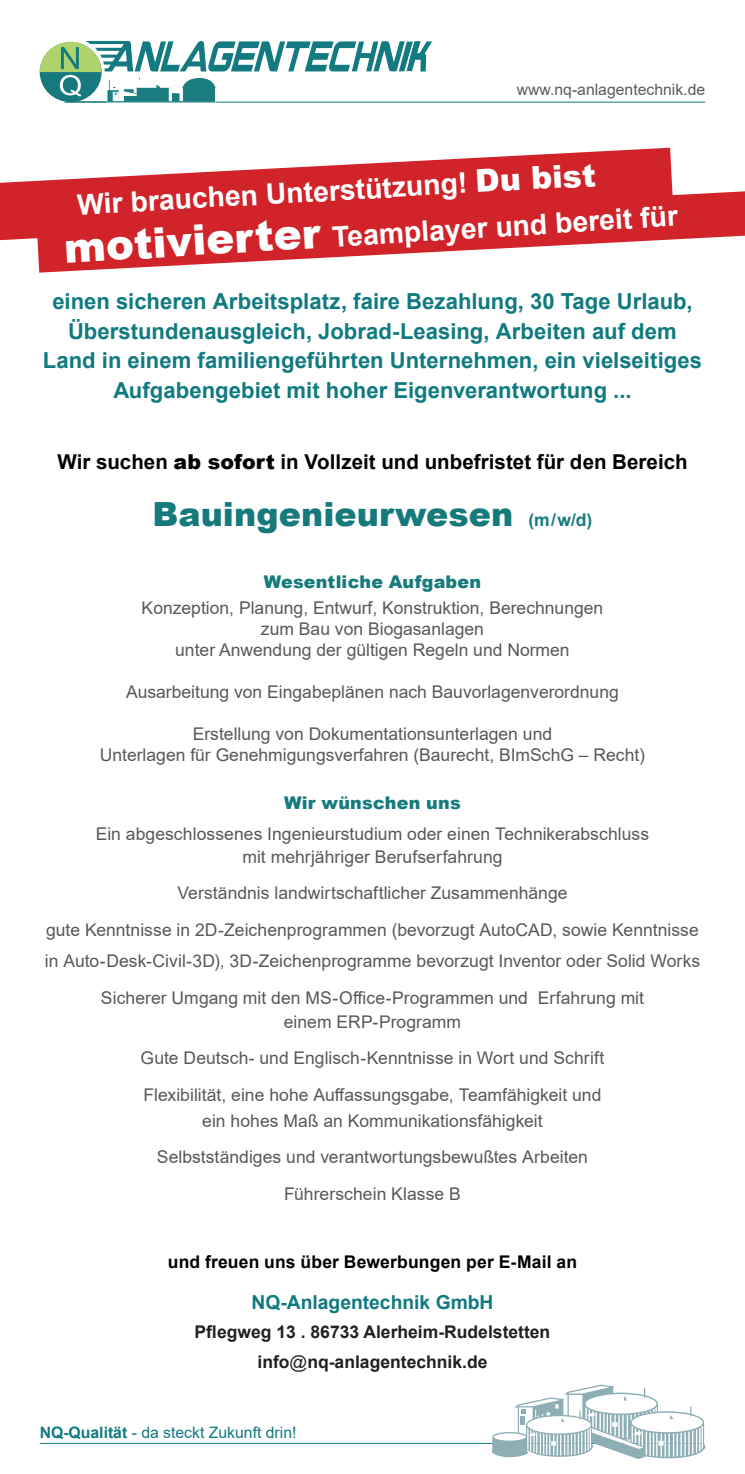
<style>
.page{position:relative;width:745px;height:1474px;background:#fff}
.page>*{position:absolute;margin:0;border:0;box-sizing:border-box;transform-origin:0 0}
.t1{font:900 33.25px "Arial";color:#167a7d}
.t2{font:700 28.35px "Arial";color:#fff}
.t3{font:700 22.05px/29.4px "Arial";color:#107a81;text-align:center}
.t4{font:700 20.47px "Arial";color:#000}
.t5{font:700 19.25px "Arial";color:#107a81}
.t6{font:17.5px/31.5px "Arial";color:#57585a}
.t7{font:700 17.5px "Arial";color:#231f20}
.t8{font:700 17.5px "Arial";letter-spacing:.01em;color:#000}
.t9{font:900 17.5px "Arial";letter-spacing:.01em;color:#167a7d}
.t10{font:15.75px "Arial";color:#107a81}
.t11{font:15.75px "Arial";color:#5c5c5f}
.s1{font-weight:900;font-size:31.5px}
.s2{font-weight:900;font-size:42px}
.s3{font-weight:900}
.s4{font-weight:700;font-size:17.5px}
.s5{font-weight:400}
.s6{font-weight:700}
</style>
<div class="page">
<hr style="left:64px;top:102px;width:640px;height:1px;background:#107a81">
<hr style="left:40px;top:1442px;width:661px;height:1px;background:#107a81">
<svg style="left:491px;top:1384px;width:213px;height:74px"></svg>
<svg style="left:40px;top:41px;width:392px;height:61px"></svg>
<svg style="left:0;top:148px;width:672px;height:92px;fill:#d1232a"></svg>
<svg style="left:37px;top:191px;width:707px;height:82px;fill:#d1232a"></svg>
<p class="t11" style="left:516px;top:78px;width:190px">www.nq-anlagentechnik.de</p>
<p class="t2" style="left:76px;top:184px;width:520px;rotate:-3deg">Wir brauchen Unterstützung! <span class="s1">Du bist</span></p>
<p class="t2" style="left:63px;top:237px;width:616px;rotate:-4deg"><span class="s2">motivierter</span> Teamplayer und bereit für</p>
<p class="t3" style="left:43px;top:287px;width:660px">einen sicheren Arbeitsplatz, faire Bezahlung, 30 Tage Urlaub, Überstundenausgleich, Jobrad-Leasing, Arbeiten auf dem Land in einem familiengeführten Unternehmen, ein vielseitiges Aufgabengebiet mit hoher Eigenverantwortung ...</p>
<p class="t4" style="left:57px;top:447px;width:631px">Wir suchen <span class="s3">ab sofort</span> in Vollzeit und unbefristet für den Bereich</p>
<p class="t1" style="left:152px;top:490px;width:441px">Bauingenieurwesen <span class="s4">(m / w/d)</span></p>
<p class="t9" style="left:263px;top:569px;width:219px">Wesentliche Aufgaben</p>
<p class="t6" style="left:141px;top:592px;width:463px">Konzeption, Planung, Entwurf, Konstruktion, Berechnungen</p>
<p class="t6" style="left:261px;top:613px;width:224px">zum Bau von Biogasanlagen</p>
<p class="t6" style="left:175px;top:634px;width:395px">unter Anwendung der gültigen Regeln und Normen</p>
<p class="t6" style="left:126px;top:676px;width:494px">Ausarbeitung von Eingabeplänen nach Bauvorlagenverordnung</p>
<p class="t6" style="left:193px;top:718px;width:360px">Erstellung von Dokumentationsunterlagen und</p>
<p class="t6" style="left:100px;top:739px;width:546px">Unterlagen für Genehmigungsverfahren (Baurecht, BImSchG – Recht)</p>
<p class="t9" style="left:284px;top:789px;width:178px">Wir wünschen uns</p>
<p class="t6" style="left:96px;top:818px;width:554px">Ein abgeschlossenes Ingenieurstudium oder einen Technikerabschluss</p>
<p class="t6" style="left:242px;top:840px;width:261px">mit mehrjähriger Berufserfahrung</p>
<p class="t6" style="left:177px;top:877px;width:391px">Verständnis landwirtschaftlicher Zusammenhänge</p>
<p class="t6" style="left:45px;top:913px;width:656px">gute Kenntnisse in 2D-Zeichenprogrammen (bevorzugt AutoCAD, sowie Kenntnisse in Auto-Desk-Civil-3D), 3D-Zeichenprogramme bevorzugt Inventor oder Solid Works</p>
<p class="t6" style="left:101px;top:981px;width:544px">Sicherer Umgang mit den MS-Office-Programmen und Erfahrung mit</p>
<p class="t6" style="left:283px;top:1005px;width:179px">einem ERP-Programm</p>
<p class="t6" style="left:140px;top:1042px;width:465px">Gute Deutsch- und Englisch-Kenntnisse in Wort und Schrift</p>
<p class="t6" style="left:143px;top:1078px;width:459px">Flexibilität, eine hohe Auffassungsgabe, Teamfähigkeit und</p>
<p class="t6" style="left:202px;top:1104px;width:342px">ein hohes Maß an Kommunikationsfähigkeit</p>
<p class="t6" style="left:157px;top:1141px;width:432px">Selbstständiges und verantwortungsbewußtes Arbeiten</p>
<p class="t6" style="left:284px;top:1177px;width:178px">Führerschein Klasse B</p>
<p class="t8" style="left:168px;top:1249px;width:410px">und freuen uns über Bewerbungen per E-Mail an</p>
<p class="t5" style="left:251px;top:1288px;width:243px">NQ-Anlagentechnik GmbH</p>
<p class="t7" style="left:194px;top:1319px;width:357px">Pflegweg 13 . 86733 Alerheim-Rudelstetten</p>
<p class="t7" style="left:257px;top:1348px;width:231px">info<span class="s5">@</span>nq-anlagentechnik.de</p>
<p class="t10" style="left:40px;top:1421px;width:258px"><span class="s6">NQ-Qualität</span> - da steckt Zukunft drin!</p>
</div>
